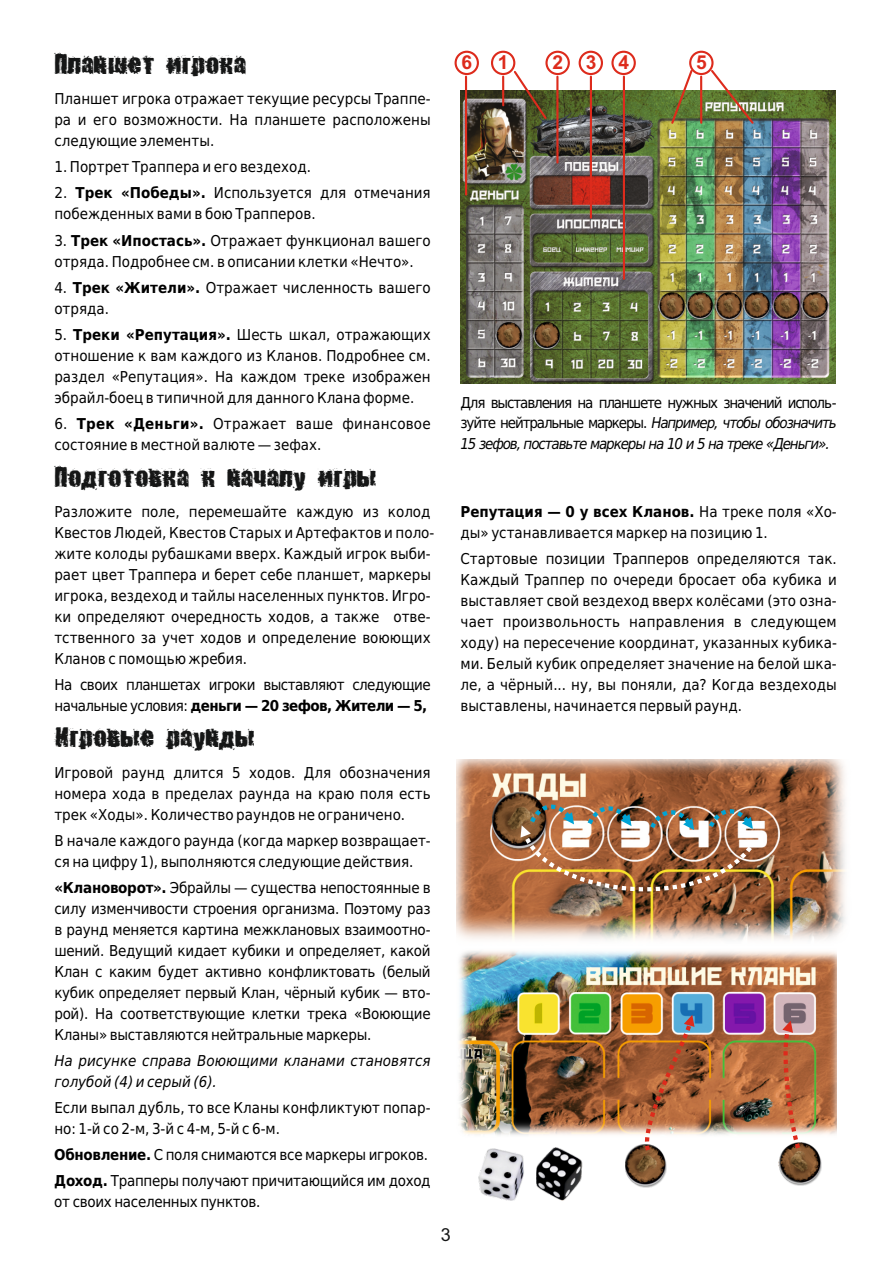
<style>
.page{position:relative;width:893px;height:1263px;background:#fff}
.page>*{position:absolute;margin:0;border:0;box-sizing:border-box;transform-origin:0 0}
.t1{font:24px "Beast Impacted";color:#151616}
.t2{font:700 19.2px "Arial";color:#dd2b1c}
.t3{font:18px "Arial";color:#151616}
.t4{font:15px/21px "DejaVu Sans Condensed";color:#000}
.t5{font:italic 15px/21px "DejaVu Sans Condensed";color:#000}
.t6{font:15px/26.2px "DejaVu Sans Condensed";letter-spacing:-.02em;color:#000}
.t7{font:15px/21px "DejaVu Sans Condensed";letter-spacing:-.035em;color:#000}
.s1{font-weight:700}
.s2{font-style:normal}
</style>
<div class="page">
<img style="left:460px;top:90px;width:375px;height:294px">
<img style="left:456px;top:759px;width:389px;height:181px">
<img style="left:492px;top:793px;width:56px;height:58px">
<img style="left:459px;top:951px;width:378px;height:184px">
<img style="left:626px;top:1144px;width:41px;height:43px">
<img style="left:779px;top:1142px;width:42px;height:43px">
<svg style="left:782px;top:1021px;width:18px;height:127px;background:#c17958"></svg>
<svg style="left:645px;top:1015px;width:49px;height:135px;background:#b67d59"></svg>
<img style="left:520px;top:804px;width:237px;height:87px">
<img style="left:537px;top:1147px;width:45px;height:53px">
<img style="left:479px;top:1148px;width:45px;height:53px">
<div style="left:491px;top:51px;width:24px;height:24px;background:#fff;border:2px solid #dd2b1c;border-radius:50%"></div>
<div style="left:579px;top:51px;width:24px;height:24px;background:#fff;border:2px solid #dd2b1c;border-radius:50%"></div>
<svg style="left:545px;top:51px;width:25px;height:24px"></svg>
<svg style="left:611px;top:51px;width:25px;height:24px"></svg>
<div style="left:689px;top:51px;width:25px;height:24px;background:#fff;border:2px solid #dd2b1c;border-radius:50%"></div>
<div style="left:455px;top:51px;width:24px;height:24px;background:#fff;border:2px solid #dd2b1c;border-radius:50%"></div>
<hr style="left:502px;top:77px;width:2px;height:28px;background:#dd2b1c">
<svg style="left:512px;top:69px;width:36px;height:52px"></svg>
<hr style="left:556px;top:77px;width:2px;height:86px;background:#dd2b1c">
<hr style="left:590px;top:77px;width:2px;height:141px;background:#dd2b1c">
<hr style="left:623px;top:77px;width:2px;height:202px;background:#dd2b1c">
<svg style="left:709px;top:68px;width:46px;height:58px"></svg>
<hr style="left:700px;top:77px;width:2px;height:46px;background:#dd2b1c">
<svg style="left:670px;top:68px;width:24px;height:57px"></svg>
<hr style="left:465px;top:77px;width:2px;height:118px;background:#dd2b1c">
<img style="left:655px;top:289px;width:29px;height:33px">
<img style="left:684px;top:289px;width:28px;height:33px">
<img style="left:712px;top:289px;width:28px;height:33px">
<img style="left:740px;top:289px;width:30px;height:33px">
<img style="left:770px;top:289px;width:28px;height:33px">
<img style="left:798px;top:289px;width:33px;height:33px">
<img style="left:531px;top:318px;width:33px;height:33px">
<img style="left:492px;top:318px;width:33px;height:33px">
<h1 class="t1" style="left:54px;top:56px;width:193px">Ïлàншеò иãрокà</h1>
<p class="t4" style="left:54px;top:90px;width:378px;text-align:justify">Планшет игрока отражает текущие ресурсы Траппе&shy;ра и его возможности. На планшете расположены следующие элементы.</p>
<p class="t4" style="left:54px;top:158px;width:258px">1. Портрет Траппера и его вездеход.</p>
<p class="t4" style="left:54px;top:184px;width:378px">2. <span class="s1">Трек «Победы».</span> Используется для отмечания побежденных вами в бою Трапперов.</p>
<p class="t4" style="left:54px;top:231px;width:378px">3. <span class="s1">Трек «Ипостась».</span> Отражает функционал вашего отряда. Подробнее см. в описании клетки «Нечто».</p>
<p class="t4" style="left:54px;top:278px;width:378px">4. <span class="s1">Трек «Жители».</span> Отражает численность вашего отряда.</p>
<p class="t4" style="left:54px;top:325px;width:378px;text-align:justify">5. <span class="s1">Треки «Репутация».</span> Шесть шкал, отражающих отношение к вам каждого из Кланов. Подробнее см. раздел «Репутация». На каждом треке изображен эбрайл-боец в типичной для данного Клана форме.</p>
<p class="t4" style="left:54px;top:414px;width:378px">6. <span class="s1">Трек «Деньги».</span> Отражает ваше финансовое состояние в местной валюте — зефах.</p>
<h1 class="t1" style="left:54px;top:468px;width:323px">Ïодãоòоâкà к нàчàлу иãры</h1>
<p class="t4" style="left:54px;top:502px;width:381px">Разложите поле, перемешайте каждую из колод Квестов Людей, Квестов Старых и Артефактов и поло&shy;жите колоды рубашками вверх. Каждый игрок выби&shy;рает цвет Траппера и берет себе планшет, маркеры игрока, вездеход и тайлы населенных пунктов. Игро&shy;ки определяют очередность ходов, а также отве&shy;тственного за учет ходов и определение воюющих Кланов с помощью жребия.</p>
<p class="t7" style="left:54px;top:675px;width:378px">На своих планшетах игроки выставляют следующие начальные условия: <span class="s1">деньги — 20 зефов, Жители — 5,</span></p>
<h1 class="t1" style="left:54px;top:729px;width:201px">Иãроâые рàунды</h1>
<p class="t4" style="left:54px;top:763px;width:378px;text-align:justify">Игровой раунд длится 5 ходов. Для обозначения номера хода в пределах раунда на краю поля есть трек «Ходы». Количество раундов не ограничено.</p>
<p class="t4" style="left:54px;top:831px;width:378px">В начале каждого раунда (когда маркер возвращает&shy;ся на цифру 1), выполняются следующие действия.</p>
<p class="t4" style="left:54px;top:878px;width:378px;text-align:justify"><span class="s1">«Клановорот».</span> Эбрайлы — существа непостоянные в силу изменчивости строения организма. Поэтому раз в раунд меняется картина межклановых взаимоотно&shy;шений. Ведущий кидает кубики и определяет, какой Клан с каким будет активно конфликтовать (белый кубик определяет первый Клан, чёрный кубик — вто&shy;рой). На соответствующие клетки трека «Воюющие Кланы» выставляются нейтральные маркеры.</p>
<p class="t5" style="left:54px;top:1051px;width:378px">На рисунке справа Воюющими кланами становятся голубой (4) и серый (6).</p>
<p class="t4" style="left:54px;top:1098px;width:378px">Если выпал дубль, то все Кланы конфликтуют попар&shy;но: 1-й со 2-м, 3-й с 4-м, 5-й с 6-м.</p>
<p class="t6" style="left:54px;top:1143px;width:378px"><span class="s1">Обновление.</span> С поля снимаются все маркеры игроков.<br><span class="s1">Доход.</span> Трапперы получают причитающийся им доход</p>
<p class="t6" style="left:54px;top:1190px;width:208px">от своих населенных пунктов.</p>
<p class="t3" style="left:441px;top:1228px;width:12px">3</p>
<p class="t2" style="left:461px;top:55px;width:12px">6</p>
<p class="t2" style="left:498px;top:55px;width:12px">1</p>
<p class="t2" style="left:552px;top:55px;width:78px">234</p>
<p class="t2" style="left:696px;top:55px;width:12px">5</p>
<p class="t5" style="left:460px;top:393px;width:378px;text-align:justify"><span class="s2">Для выставления на планшете нужных значений исполь&shy;зуйте нейтральные маркеры.</span> Например, чтобы обозначить 15 зефов, поставьте маркеры на 10 и 5 на треке «Деньги».</p>
<p class="t4" style="left:460px;top:502px;width:378px"><span class="s1">Репутация — 0 у всех Кланов.</span> На треке поля «Хо&shy;ды» устанавливается маркер на позицию 1.</p>
<p class="t4" style="left:460px;top:550px;width:378px;text-align:justify">Стартовые позиции Трапперов определяются так.<br>Каждый Траппер по очереди бросает оба кубика и выставляет свой вездеход вверх колёсами (это озна&shy;чает произвольность направления в следующем ходу) на пересечение координат, указанных кубика&shy;ми. Белый кубик определяет значение на белой шка&shy;ле, а чёрный... ну, вы поняли, да? Когда вездеходы выставлены, начинается первый раунд.</p>
</div>
